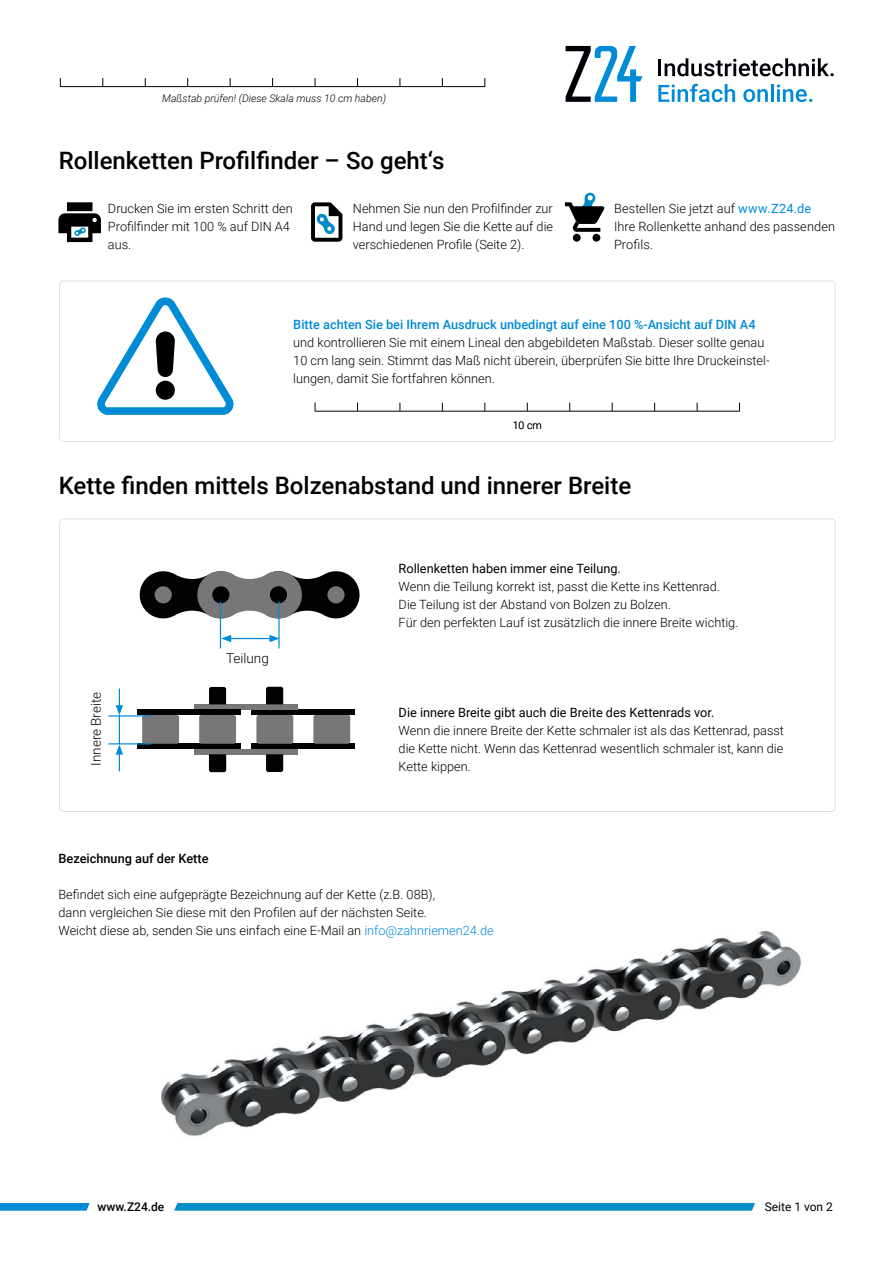
<style>
.page{position:relative;width:893px;height:1263px;background:#fff}
.page>*{position:absolute;margin:0;border:0;box-sizing:border-box;transform-origin:0 0}
.t1{font:500 24px "Roboto";color:#000}
.t2{font:300 13.5px "Roboto";color:#000}
.t3{font:300 12.75px/18px "Roboto";color:#000}
.t4{font:12.75px "Roboto";color:#000}
.t5{font:500 12.75px "Roboto";color:#008bd6}
.t6{font:500 12.75px "Roboto";color:#000}
.t7{font:500 12px "Roboto";color:#000}
.t8{font:12px "Roboto";color:#000}
.t9{font:italic 300 10.5px "Roboto";color:#000}
.t10{font:300 10.5px "Roboto";color:#000}
.s1{font-weight:400;color:#008bd6}
.s2{color:#008bd6}
</style>
<div class="page">
<hr style="left:60px;top:86px;width:425px;height:1px;background:#000">
<svg style="left:566px;top:46px;width:76px;height:56px"></svg>
<svg style="left:658px;top:84px;width:77px;height:18px"></svg>
<svg style="left:743px;top:89px;width:25px;height:13px"></svg>
<hr style="left:771px;top:84px;width:3px;height:18px;background:#008bd6">
<svg style="left:777px;top:84px;width:35px;height:18px"></svg>
<hr style="left:658px;top:59px;width:3px;height:17px;background:#000007">
<svg style="left:665px;top:58px;width:169px;height:18px"></svg>
<svg style="left:0;top:1203px;width:90px;height:8px"></svg>
<svg style="left:174px;top:1203px;width:581px;height:8px;background:#0c93cb"></svg>
<img style="left:161px;top:931px;width:640px;height:205px">
<svg style="left:58px;top:202px;width:43px;height:40px"></svg>
<div style="left:592px;top:234px;width:8px;height:8px;background:#000;border-radius:50%"></div>
<div style="left:573px;top:234px;width:8px;height:8px;background:#000;border-radius:50%"></div>
<svg style="left:565px;top:192px;width:39px;height:40px"></svg>
<svg style="left:311px;top:202px;width:31px;height:40px"></svg>
<hr style="left:229px;top:638px;width:43px;height:1px;background:#008bd6">
<svg style="left:269px;top:635px;width:9px;height:7px"></svg>
<svg style="left:221px;top:635px;width:10px;height:7px"></svg>
<svg style="left:139px;top:571px;width:221px;height:51px"></svg>
<div style="left:155px;top:586px;width:17px;height:17px;background:#777;border-radius:50%"></div>
<div style="left:212px;top:586px;width:17px;height:17px;background:#010202;border-radius:50%"></div>
<div style="left:270px;top:586px;width:17px;height:17px;background:#010202;border-radius:50%"></div>
<hr style="left:220px;top:601px;width:1px;height:47px;background:#008bd6">
<hr style="left:278px;top:601px;width:2px;height:47px;background:#008bd6">
<div style="left:251px;top:744px;width:104px;height:5px;background:#010202"></div>
<div style="left:251px;top:710px;width:104px;height:5px;background:#010202"></div>
<div style="left:194px;top:704px;width:104px;height:6px;background:#777"></div>
<div style="left:194px;top:749px;width:104px;height:5px;background:#777"></div>
<div style="left:137px;top:710px;width:104px;height:5px;background:#010202"></div>
<div style="left:137px;top:744px;width:104px;height:5px;background:#010202"></div>
<div style="left:199px;top:715px;width:37px;height:29px;background:#777;border-radius:2px"></div>
<div style="left:256px;top:715px;width:37px;height:29px;background:#777;border-radius:2px"></div>
<svg style="left:266px;top:754px;width:17px;height:18px"></svg>
<svg style="left:266px;top:687px;width:17px;height:17px"></svg>
<svg style="left:209px;top:754px;width:17px;height:18px"></svg>
<svg style="left:209px;top:687px;width:17px;height:17px"></svg>
<div style="left:313px;top:715px;width:37px;height:29px;background:#777;border-radius:2px"></div>
<div style="left:142px;top:715px;width:37px;height:29px;background:#777;border-radius:2px"></div>
<hr style="left:108px;top:715px;width:43px;height:1px;background:#008bd6">
<hr style="left:108px;top:743px;width:43px;height:1px;background:#008bd6">
<svg style="left:116px;top:688px;width:7px;height:83px"></svg>
<div style="left:59px;top:281px;width:776px;height:161px;border:1px solid #dfe0e2;border-radius:4px"></div>
<svg style="left:97px;top:297px;width:137px;height:118px"></svg>
<div style="left:156px;top:381px;width:19px;height:19px;background:#000;border-radius:50%"></div>
<hr style="left:315px;top:411px;width:425px;height:1px;background:#000">
<p class="t9" style="left:162px;top:91px;width:225px">Maßstab prüfen! (Diese Skala muss 10 cm haben)</p>
<h1 class="t1" style="left:59px;top:144px;width:387px">Rollenketten Profilfinder – So geht‘s</h1>
<p class="t3" style="left:108px;top:199px;width:186px">Drucken Sie im ersten Schritt den<br>Profilfinder mit 100 % auf DIN A4 aus.</p>
<p class="t3" style="left:614px;top:199px;width:223px">Bestellen Sie jetzt auf <span class="s1">www.Z24.de<br></span>Ihre Rollenkette anhand des passenden<br>Profils.</p>
<p class="t3" style="left:353px;top:199px;width:202px;text-align:justify">Nehmen Sie nun den Profilfinder zur Hand und legen Sie die Kette auf die verschiedenen Profile (Seite 2).</p>
<p class="t5" style="left:293px;top:315px;width:464px">Bitte achten Sie bei Ihrem Ausdruck unbedingt auf eine 100 %-Ansicht auf DIN A4</p>
<p class="t3" style="left:293px;top:333px;width:478px">und kontrollieren Sie mit einem Lineal den abgebildeten Maßstab. Dieser sollte genau<br>10 cm lang sein. Stimmt das Maß nicht überein, überprüfen Sie bitte Ihre Druckeinstel&shy;lungen, damit Sie fortfahren können.</p>
<p class="t10" style="left:513px;top:418px;width:30px">10 cm</p>
<h1 class="t1" style="left:59px;top:468px;width:574px">Kette finden mittels Bolzenabstand und innerer Breite</h1>
<p class="t2" style="left:87px;top:766px;width:76px;rotate:-90deg">Innere Breite</p>
<p class="t2" style="left:226px;top:649px;width:44px">Teilung</p>
<p class="t4" style="left:399px;top:560px;width:224px">Rollenketten haben immer eine Teilung.</p>
<p class="t3" style="left:399px;top:577px;width:341px">Wenn die Teilung korrekt ist, passt die Kette ins Kettenrad.<br>Die Teilung ist der Abstand von Bolzen zu Bolzen.<br>Für den perfekten Lauf ist zusätzlich die innere Breite wichtig.</p>
<p class="t4" style="left:399px;top:704px;width:317px">Die innere Breite gibt auch die Breite des Kettenrads vor.</p>
<p class="t3" style="left:399px;top:721px;width:387px;text-align:justify">Wenn die innere Breite der Kette schmaler ist als das Kettenrad, passt die Kette nicht. Wenn das Kettenrad wesentlich schmaler ist, kann die Kette kippen.</p>
<p class="t6" style="left:58px;top:849px;width:152px">Bezeichnung auf der Kette</p>
<p class="t3" style="left:58px;top:885px;width:437px">Befindet sich eine aufgeprägte Bezeichnung auf der Kette (z.B. 08B),<br>dann vergleichen Sie diese mit den Profilen auf der nächsten Seite.<br>Weicht diese ab, senden Sie uns einfach eine E-Mail an <span class="s2">info@zahnriemen24.de</span></p>
<p class="t7" style="left:98px;top:1198px;width:68px">www.Z24.de</p>
<p class="t8" style="left:765px;top:1198px;width:70px">Seite 1 von 2</p>
</div>
